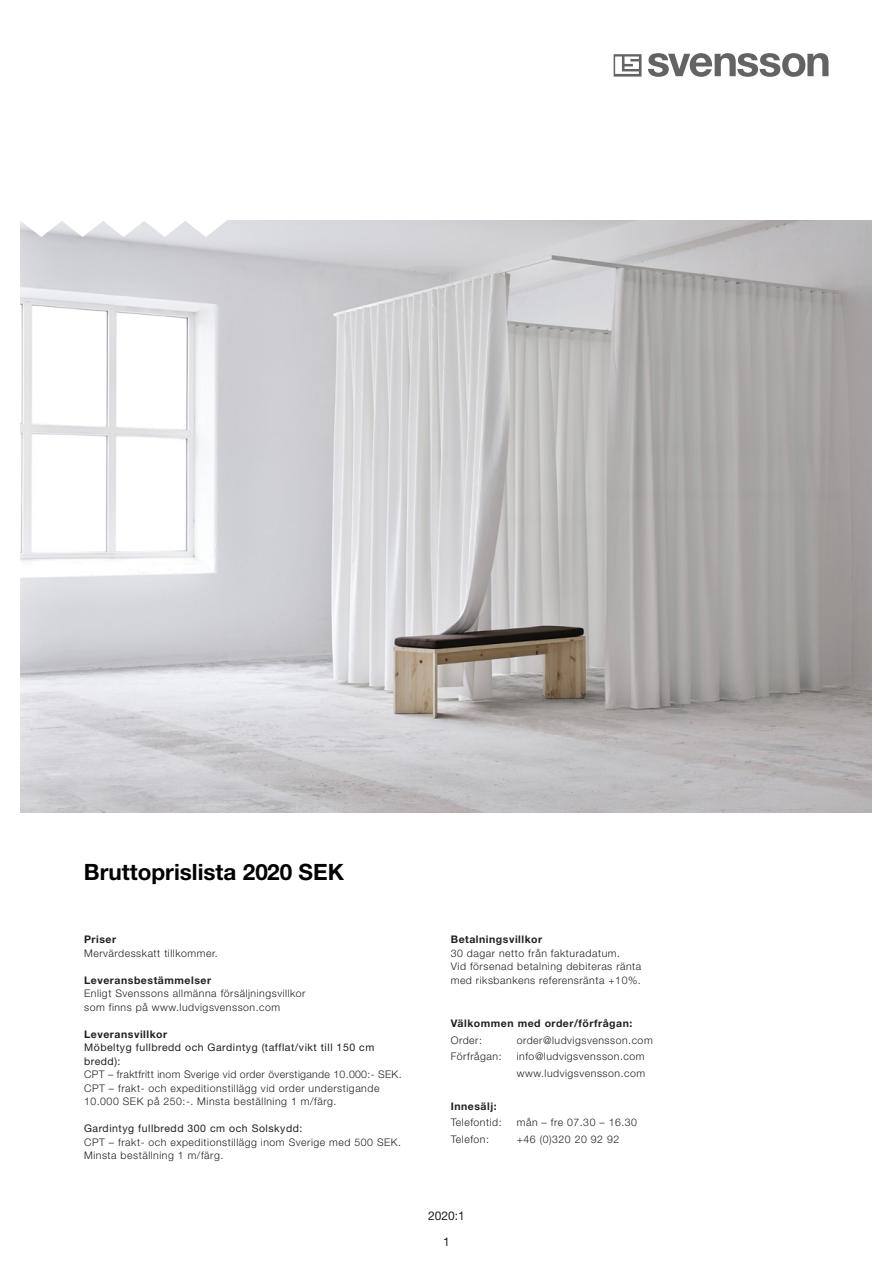
<style>
.page{position:relative;width:893px;height:1263px;background:#fff}
.page>*{position:absolute;margin:0;border:0;box-sizing:border-box;transform-origin:0 0}
.t1{font:700 22.5px "Helvetica Neue LT Std";color:#000}
.t2{font:12px "Helvetica Neue LT Std";color:#231f20}
.t3{font:300 10.5px/13.5px "Helvetica Neue LT Std";letter-spacing:.05em;color:#231f20}
.t4{font:700 10.5px "Helvetica Neue LT Std";letter-spacing:.05em;color:#231f20}
.t5{font:10.5px/13.5px "Helvetica Neue LT Std";letter-spacing:.05em;color:#231f20}
.t6{font:300 10.5px "Helvetica Neue LT Std";letter-spacing:.03em;color:#231f20}
.s1{font-weight:400}
</style>
<div class="page">
<img style="left:20px;top:221px;width:852px;height:591px">
<svg style="left:614px;top:54px;width:27px;height:23px"></svg>
<svg style="left:648px;top:53px;width:180px;height:24px"></svg>
<svg style="left:20px;top:220px;width:213px;height:17px"></svg>
<p class="t1" style="left:84px;top:858px;width:261px">Bruttoprislista 2020 SEK</p>
<p class="t4" style="left:84px;top:933px;width:34px">Priser</p>
<p class="t3" style="left:84px;top:946px;width:135px">Mervärdesskatt tillkommer.</p>
<p class="t4" style="left:84px;top:973px;width:129px">Leveransbestämmelser</p>
<p class="t3" style="left:84px;top:986px;width:223px">Enligt Svenssons allmänna försäljningsvillkor som finns på www.ludvigsvensson.com</p>
<p class="t4" style="left:84px;top:1027px;width:85px">Leveransvillkor</p>
<p class="t5" style="left:84px;top:1040px;width:292px">Möbeltyg fullbredd och Gardintyg (tafflat/vikt till 150 cm bredd):</p>
<p class="t6" style="left:84px;top:1068px;width:319px">CPT – fraktfritt inom Sverige vid order överstigande 10.000:- SEK.</p>
<p class="t3" style="left:84px;top:1081px;width:297px">CPT – frakt- och expeditionstillägg vid order understigande<br>10.000 SEK på 250:-. Minsta beställning 1 m/färg.</p>
<p class="t3" style="left:84px;top:1121px;width:319px"><span class="s1">Gardintyg fullbredd 300 cm och Solskydd:<br></span>CPT – frakt- och expeditionstillägg inom Sverige med 500 SEK.<br>Minsta beställning 1 m/färg.</p>
<p class="t4" style="left:451px;top:933px;width:93px">Betalningsvillkor</p>
<p class="t3" style="left:451px;top:946px;width:171px">30 dagar netto från fakturadatum.</p>
<p class="t3" style="left:451px;top:959px;width:192px">Vid försenad betalning debiteras ränta med riksbankens referensränta +10%.</p>
<p class="t4" style="left:451px;top:1017px;width:183px">Välkommen med order/förfrågan:</p>
<p class="t3" style="left:451px;top:1033px;width:33px">Order:</p>
<p class="t3" style="left:517px;top:1033px;width:137px">order@ludvigsvensson.com</p>
<p class="t3" style="left:451px;top:1049px;width:52px">Förfrågan:</p>
<p class="t3" style="left:517px;top:1049px;width:129px">info@ludvigsvensson.com</p>
<p class="t3" style="left:517px;top:1066px;width:130px">www.ludvigsvensson.com</p>
<p class="t4" style="left:451px;top:1099px;width:47px">Innesälj:</p>
<p class="t3" style="left:451px;top:1115px;width:52px">Telefontid:</p>
<p class="t3" style="left:517px;top:1115px;width:122px">mån – fre 07.30 – 16.30</p>
<p class="t3" style="left:451px;top:1132px;width:40px">Telefon:</p>
<p class="t3" style="left:517px;top:1132px;width:104px">+46 (0)320 20 92 92</p>
<p class="t2" style="left:428px;top:1209px;width:38px">2020:1</p>
<p class="t2" style="left:443px;top:1234px;width:8px">1</p>
</div>
